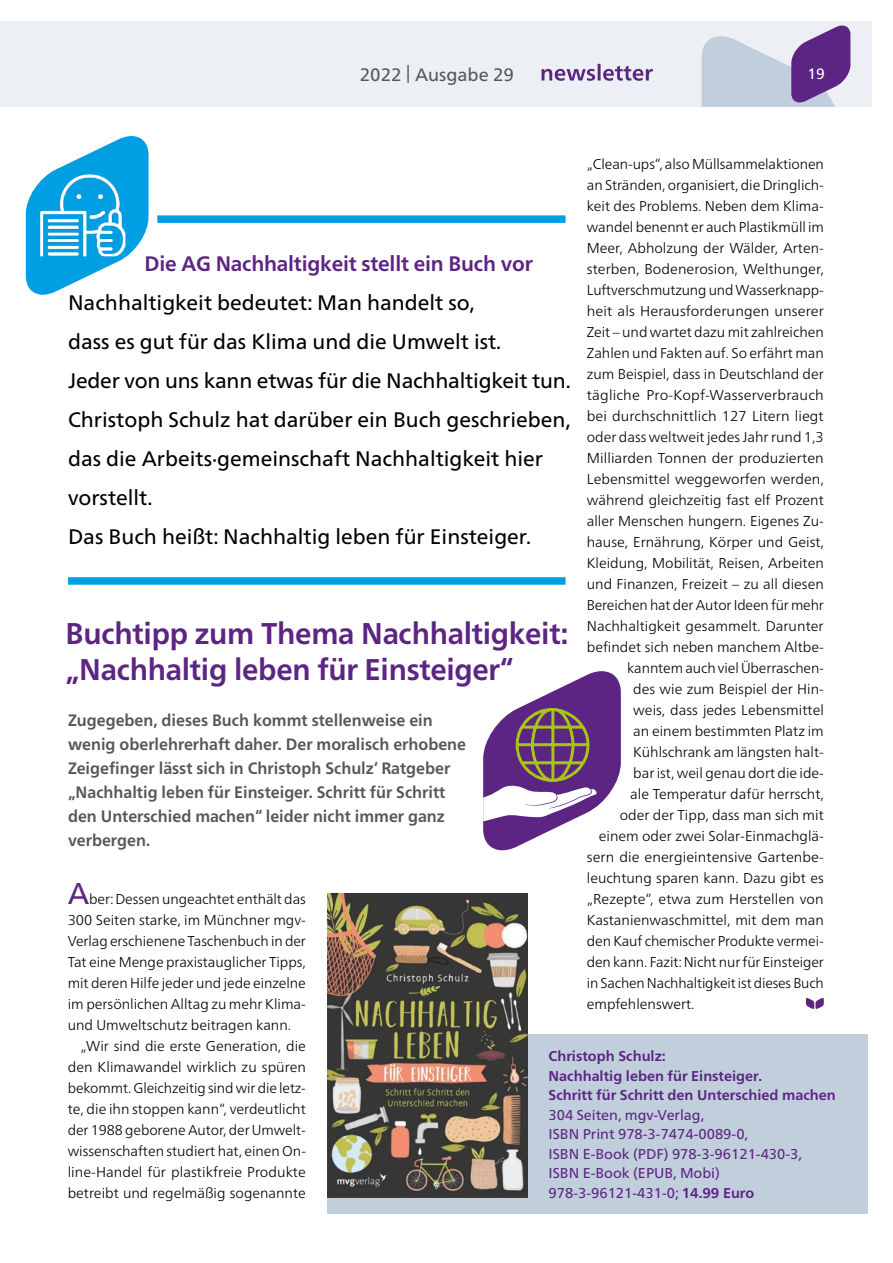
<style>
.page{position:relative;width:893px;height:1263px;background:#fff}
.page>*{position:absolute;margin:0;border:0;box-sizing:border-box;transform-origin:0 0}
.t1{font:700 30px/36px "Frutiger Neue LT Pro";letter-spacing:-.01em;color:#5c2483}
.t2{font:21px/39px "Frutiger Neue LT Pro";color:#000}
.t3{font:700 21px "Frutiger Neue LT Pro";letter-spacing:-.01em;color:#5c2483}
.t4{font:18px "Frutiger Neue LT Pro";color:#575756}
.t5{font:700 16.5px/24px "Frutiger Neue LT Pro";color:#575756;scale:.96 1}
.t6{font:15px "Frutiger Neue LT Pro";color:#fff}
.t7{font:300 14.25px/21px "Frutiger Neue LT Pro";color:#000;text-align:justify}
.t8{font:14.25px/19.5px "Frutiger Neue LT Pro";color:#5c2483}
.t9{font:700 14.25px/19.5px "Frutiger Neue LT Pro";color:#5c2483}
.s1{font-weight:700}
.s2{font-weight:400;font-size:30px;color:#5c2483}
</style>
<div class="page">
<div style="left:0;top:21px;width:872px;height:85px;background:#ecf0f5"></div>
<svg style="left:702px;top:26px;width:148px;height:80px"></svg>
<svg style="left:541px;top:64px;width:112px;height:17px"></svg>
<div style="left:157px;top:215px;width:409px;height:8px;background:#009fe3"></div>
<div style="left:68px;top:577px;width:498px;height:8px;background:#009fe3"></div>
<svg style="left:26px;top:136px;width:123px;height:159px"></svg>
<img style="left:40px;top:174px;width:85px;height:82px">
<svg style="left:806px;top:998px;width:18px;height:11px"></svg>
<div style="left:327px;top:1035px;width:540px;height:179px;background:#c1cfdd"></div>
<svg style="left:483px;top:671px;width:138px;height:179px"></svg>
<img style="left:327px;top:894px;width:200px;height:304px">
<p class="t4" style="left:360px;top:63px;width:156px">2022 | Ausgabe 29</p>
<p class="t6" style="left:807px;top:65px;width:19px">19</p>
<p class="t7" style="left:587px;top:153px;width:239px">„Clean-ups“, also Müllsammelaktionen</p>
<p class="t7" style="left:587px;top:174px;width:239px">an Stränden, organisiert, die Dringlich-</p>
<p class="t7" style="left:587px;top:195px;width:238px">keit des Problems. Neben dem Klima-</p>
<p class="t7" style="left:587px;top:216px;width:239px">wandel benennt er auch Plastikmüll im</p>
<p class="t7" style="left:587px;top:237px;width:238px">Meer, Abholzung der Wälder, Arten-</p>
<p class="t7" style="left:587px;top:258px;width:239px">sterben, Bodenerosion, Welthunger,</p>
<p class="t7" style="left:587px;top:279px;width:239px">Luftverschmutzung und Wasserknapp-</p>
<p class="t7" style="left:587px;top:300px;width:239px">heit als Herausforderungen unserer</p>
<p class="t7" style="left:587px;top:321px;width:239px">Zeit – und wartet dazu mit zahlreichen</p>
<p class="t7" style="left:587px;top:342px;width:239px">Zahlen und Fakten auf. So erfährt man</p>
<p class="t7" style="left:587px;top:363px;width:239px">zum Beispiel, dass in Deutschland der</p>
<p class="t7" style="left:587px;top:384px;width:238px">tägliche Pro-Kopf-Wasserverbrauch</p>
<p class="t7" style="left:587px;top:405px;width:239px">bei durchschnittlich 127 Litern liegt</p>
<p class="t7" style="left:587px;top:426px;width:238px">oder dass weltweit jedes Jahr rund 1,3</p>
<p class="t7" style="left:587px;top:447px;width:238px">Milliarden Tonnen der produzierten</p>
<p class="t7" style="left:587px;top:468px;width:238px">Lebensmittel weggeworfen werden,</p>
<p class="t7" style="left:587px;top:489px;width:239px">während gleichzeitig fast elf Prozent</p>
<p class="t7" style="left:587px;top:510px;width:239px">aller Menschen hungern. Eigenes Zu-</p>
<p class="t7" style="left:587px;top:531px;width:239px">hause, Ernährung, Körper und Geist,</p>
<p class="t7" style="left:587px;top:552px;width:239px">Kleidung, Mobilität, Reisen, Arbeiten</p>
<p class="t7" style="left:587px;top:573px;width:238px">und Finanzen, Freizeit – zu all diesen</p>
<p class="t7" style="left:587px;top:594px;width:239px">Bereichen hat der Autor Ideen für mehr</p>
<p class="t7" style="left:587px;top:615px;width:238px">Nachhaltigkeit gesammelt. Darunter</p>
<p class="t7" style="left:587px;top:636px;width:239px">befindet sich neben manchem Altbe-</p>
<p class="t7" style="left:627px;top:657px;width:198px">kanntem auch viel Überraschen-</p>
<p class="t7" style="left:633px;top:678px;width:192px">des wie zum Beispiel der Hin-</p>
<p class="t7" style="left:633px;top:699px;width:192px">weis, dass jedes Lebensmittel</p>
<p class="t7" style="left:633px;top:720px;width:192px">an einem bestimmten Platz im</p>
<p class="t7" style="left:633px;top:741px;width:192px">Kühlschrank am längsten halt-</p>
<p class="t7" style="left:633px;top:762px;width:192px">bar ist, weil genau dort die ide-</p>
<p class="t7" style="left:630px;top:783px;width:195px">ale Temperatur dafür herrscht,</p>
<p class="t7" style="left:620px;top:804px;width:205px">oder der Tipp, dass man sich mit</p>
<p class="t7" style="left:599px;top:825px;width:227px">einem oder zwei Solar-Einmachglä-</p>
<p class="t7" style="left:587px;top:846px;width:239px">sern die energieintensive Gartenbe-</p>
<p class="t7" style="left:587px;top:867px;width:238px">leuchtung sparen kann. Dazu gibt es</p>
<p class="t7" style="left:587px;top:888px;width:238px">„Rezepte“, etwa zum Herstellen von</p>
<p class="t7" style="left:587px;top:909px;width:238px">Kastanienwaschmittel, mit dem man</p>
<p class="t7" style="left:587px;top:930px;width:238px">den Kauf chemischer Produkte vermei-</p>
<p class="t7" style="left:587px;top:951px;width:239px">den kann. Fazit: Nicht nur für Einsteiger</p>
<p class="t7" style="left:587px;top:972px;width:239px">in Sachen Nachhaltigkeit ist dieses Buch</p>
<p class="t7" style="left:587px;top:993px;width:109px">empfehlenswert.</p>
<p class="t9" style="left:549px;top:1046px;width:289px">Christoph Schulz:<br>Nachhaltig leben für Einsteiger.<br>Schritt für Schritt den Unterschied machen</p>
<p class="t8" style="left:549px;top:1105px;width:255px">304 Seiten, mgv-Verlag,<br>ISBN Print 978-3-7474-0089-0,<br>ISBN E-Book (PDF) 978-3-96121-430-3,<br>ISBN E-Book (EPUB, Mobi)<br>978-3-96121-431-0; <span class="s1">14.99 Euro</span></p>
<h2 class="t3" style="left:145px;top:251px;width:390px">Die AG Nachhaltigkeit stellt ein Buch vor</h2>
<p class="t2" style="left:68px;top:283px;width:504px">Nachhaltigkeit bedeutet: Man handelt so,<br>dass es gut für das Klima und die Umwelt ist.<br>Jeder von uns kann etwas für die Nachhaltigkeit tun.<br>Christoph Schulz hat darüber ein Buch geschrieben, das die Arbeits·gemeinschaft Nachhaltigkeit hier vorstellt.<br>Das Buch heißt: Nachhaltig leben für Einsteiger.</p>
<h1 class="t1" style="left:66px;top:615px;width:504px">Buchtipp zum Thema Nachhaltigkeit: „Nachhaltig leben für Einsteiger“</h1>
<p class="t5" style="left:68px;top:708px;width:416px">Zugegeben, dieses Buch kommt stellenweise ein wenig oberlehrerhaft daher. Der moralisch erhobene Zeigefinger lässt sich in Christoph Schulz‘ Ratgeber „Nachhaltig leben für Einsteiger. Schritt für Schritt den Unterschied machen“ leider nicht immer ganz verbergen.</p>
<p class="t7" style="left:68px;top:888px;width:240px"><span class="s2">A</span>ber: Dessen ungeachtet enthält das 300 Seiten starke, im Münchner mgv-Verlag erschienene Taschenbuch in der Tat eine Menge praxistauglicher Tipps, mit deren Hilfe jeder und jede einzelne im persönlichen Alltag zu mehr Klima&shy;und Umweltschutz beitragen kann.</p>
<p class="t7" style="left:68px;top:1035px;width:240px;text-indent:13px">„Wir sind die erste Generation, die den Klimawandel wirklich zu spüren bekommt. Gleichzeitig sind wir die letz&shy;te, die ihn stoppen kann“, verdeutlicht der 1988 geborene Autor, der Umwelt&shy;wissenschaften studiert hat, einen On&shy;line-Handel für plastikfreie Produkte betreibt und regelmäßig sogenannte</p>
</div>
